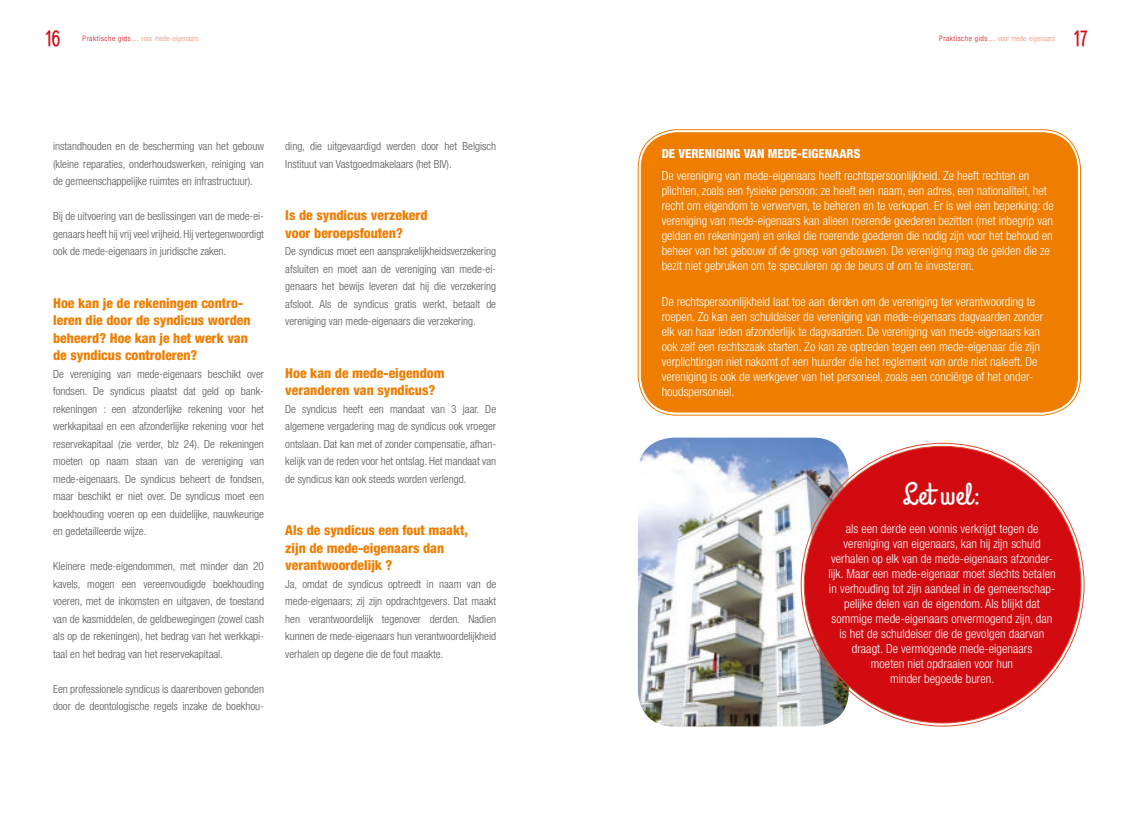
<style>
.page{position:relative;width:1134px;height:815px;background:#fff}
.page>*{position:absolute;margin:0;border:0;box-sizing:border-box;transform-origin:0 0}
.t1{font:31.25px "Grand Hotel";color:#fff}
.t2{font:22.5px "Grand Hotel";color:#d20b11}
.t3{font:800 condensed 13.75px/17.5px "Helvetica Neue LT Std";color:#ef7d00}
.t4{font:300 condensed 12.5px/15px "Helvetica Neue LT Std";color:#fff}
.t5{font:800 condensed 12.5px "Helvetica Neue LT Std";color:#fff}
.t6{font:300 condensed 11.25px/17.5px "Helvetica Neue LT Std";color:#575756;text-align:justify}
.t7{font:300 condensed 7.5px "Helvetica Neue LT Std";letter-spacing:.01em;color:#eb9578}
.s1{color:#d20b11}
</style>
<div class="page">
<div style="left:641px;top:133px;width:436px;height:279px;background:#ef7d00;border-radius:36px"></div>
<img style="left:638px;top:438px;width:211px;height:288px">
<div style="left:804px;top:446px;width:277px;height:277px;background:#d20b11;border-radius:50%"></div>
<h2 class="t2" style="left:46px;top:25px;width:16px">16</h2>
<h2 class="t2" style="left:1074px;top:25px;width:15px">17</h2>
<p class="t7" style="left:83px;top:34px;width:118px"><span class="s1">Praktische gids…</span> voor mede-eigenaars</p>
<p class="t7" style="left:939px;top:34px;width:118px"><span class="s1">Praktische gids…</span> voor mede-eigenaars</p>
<p class="t6" style="left:53px;top:137px;width:212px">instandhouden en de bescherming van het gebouw (kleine reparaties, onderhoudswerken, reiniging van de gemeenschappelijke ruimtes en infrastructuur).</p>
<p class="t6" style="left:53px;top:207px;width:212px">Bij de uitvoering van de beslissingen van de mede-ei&shy;genaars heeft hij vrij veel vrijheid. Hij vertegenwoordigt ook de mede-eigenaars in juridische zaken.</p>
<p class="t3" style="left:53px;top:294px;width:199px">Hoe kan je de rekeningen contro&shy;leren die door de syndicus worden beheerd? Hoe kan je het werk van de syndicus controleren?</p>
<p class="t6" style="left:53px;top:365px;width:213px">De vereniging van mede-eigenaars beschikt over fondsen. De syndicus plaatst dat geld op bank&shy;rekeningen : een afzonderlijke rekening voor het werkkapitaal en een afzonderlijke rekening voor het reservekapitaal (zie verder, blz 24). De rekeningen moeten op naam staan van de vereniging van mede-eigenaars. De syndicus beheert de fondsen, maar beschikt er niet over. De syndicus moet een boekhouding voeren op een duidelijke, nauwkeurige en gedetailleerde wijze.</p>
<p class="t6" style="left:53px;top:557px;width:212px">Kleinere mede-eigendommen, met minder dan 20 kavels, mogen een vereenvoudigde boekhouding voeren, met de inkomsten en uitgaven, de toestand van de kasmiddelen, de geldbewegingen (zowel cash als op de rekeningen), het bedrag van het werkkapi&shy;taal en het bedrag van het reservekapitaal.</p>
<p class="t6" style="left:53px;top:680px;width:212px">Een professionele syndicus is daarenboven gebonden door de deontologische regels inzake de boekhou-</p>
<p class="t6" style="left:285px;top:137px;width:212px">ding, die uitgevaardigd werden door het Belgisch<br>Instituut van Vastgoedmakelaars (het BIV).</p>
<p class="t3" style="left:285px;top:206px;width:144px">Is de syndicus verzekerd voor beroepsfouten?</p>
<p class="t6" style="left:285px;top:242px;width:212px">De syndicus moet een aansprakelijkheidsverzekering afsluiten en moet aan de vereniging van mede-ei&shy;genaars het bewijs leveren dat hij die verzekering afsloot. Als de syndicus gratis werkt, betaalt de vereniging van mede-eigenaars die verzekering.</p>
<p class="t3" style="left:285px;top:364px;width:161px">Hoe kan de mede-eigendom veranderen van syndicus?</p>
<p class="t6" style="left:285px;top:400px;width:212px">De syndicus heeft een mandaat van 3 jaar. De algemene vergadering mag de syndicus ook vroeger ontslaan. Dat kan met of zonder compensatie, afhan&shy;kelijk van de reden voor het ontslag. Het mandaat van de syndicus kan ook steeds worden verlengd.</p>
<p class="t3" style="left:285px;top:521px;width:184px">Als de syndicus een fout maakt, zijn de mede-eigenaars dan verantwoordelijk ?</p>
<p class="t6" style="left:285px;top:575px;width:212px">Ja, omdat de syndicus optreedt in naam van de mede-eigenaars; zij zijn opdrachtgevers. Dat maakt hen verantwoordelijk tegenover derden. Nadien kunnen de mede-eigenaars hun verantwoordelijkheid verhalen op degene die de fout maakte.</p>
<p class="t5" style="left:662px;top:145px;width:200px">DE VERENIGING VAN MEDE-EIGENAARS</p>
<p class="t4" style="left:662px;top:168px;width:394px">De vereniging van mede-eigenaars heeft rechtspersoonlijkheid. Ze heeft rechten en plichten, zoals een fysieke persoon: ze heeft een naam, een adres, een nationaliteit, het recht om eigendom te verwerven, te beheren en te verkopen. Er is wel een beperking: de vereniging van mede-eigenaars kan alleen roerende goederen bezitten (met inbegrip van gelden en rekeningen) en enkel die roerende goederen die nodig zijn voor het behoud en beheer van het gebouw of de groep van gebouwen. De vereniging mag de gelden die ze bezit niet gebruiken om te speculeren op de beurs of om te investeren.</p>
<p class="t4" style="left:662px;top:294px;width:383px">De rechtspersoonlijkheid laat toe aan derden om de vereniging ter verantwoording te roepen. Zo kan een schuldeiser de vereniging van mede-eigenaars dagvaarden zonder elk van haar leden afzonderlijk te dagvaarden. De vereniging van mede-eigenaars kan ook zelf een rechtszaak starten. Zo kan ze optreden tegen een mede-eigenaar die zijn verplichtingen niet nakomt of een huurder die het reglement van orde niet naleeft. De vereniging is ook de werkgever van het personeel, zoals een conciërge of het onder&shy;houdspersoneel.</p>
<h1 class="t1" style="left:903px;top:474px;width:80px">Let wel:</h1>
<p class="t4" style="left:828px;top:521px;width:229px;text-align:center">als een derde een vonnis verkrijgt tegen de vereniging van eigenaars, kan hij zijn schuld verhalen op elk van de mede-eigenaars afzonder&shy;lijk. Maar een mede-eigenaar moet slechts betalen in verhouding tot zijn aandeel in de gemeenschap&shy;pelijke delen van de eigendom. Als blijkt dat sommige mede-eigenaars onvermogend zijn, dan is het de schuldeiser die de gevolgen daarvan draagt. De vermogende mede-eigenaars<br>moeten niet opdraaien voor hun<br>minder begoede buren.</p>
</div>
